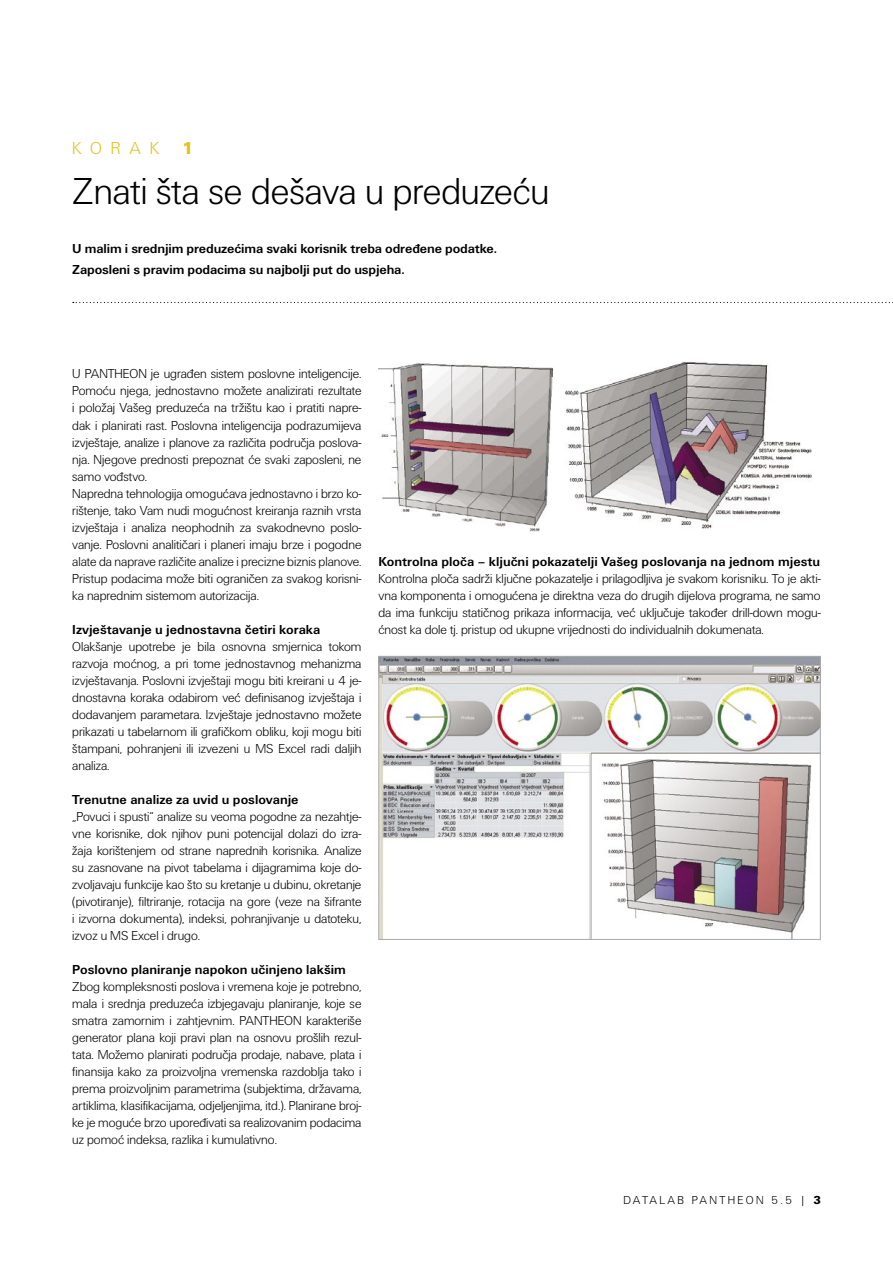
<style>
.page{position:relative;width:893px;height:1263px;background:#fff}
.page>*{position:absolute;margin:0;border:0;box-sizing:border-box;transform-origin:0 0}
.t1{font:39px "Unitus DEE Ligh";color:#000}
.t2{font:18px "Unitus DEE Ligh";letter-spacing:.5em;color:#e6c01f}
.t3{font:13.5px/17px "Unitus DEE Ligh";color:#000;text-align:justify}
.t4{font:700 13.5px/21px "Unitus TEE";color:#000}
.t5{font:12px "Unitus DEE Ligh";letter-spacing:.2em;color:#000}
.s1{font-family:"Unitus TEE Blac"}
</style>
<div class="page">
<img style="left:565px;top:361px;width:247px;height:168px">
<img style="left:378px;top:363px;width:174px;height:168px">
<svg style="left:73px;top:302px;width:820px;height:1px"></svg>
<img style="left:380px;top:658px;width:439px;height:280px">
<div style="left:378px;top:656px;width:443px;height:284px;border:1px solid #aaa"></div>
<h2 class="t2" style="left:72px;top:138px;width:122px">KORAK <span class="s1">1</span></h2>
<h1 class="t1" style="left:72px;top:170px;width:478px">Znati šta se dešava u preduzeću</h1>
<p class="t4" style="left:72px;top:238px;width:426px">U malim i srednjim preduzećima svaki korisnik treba određene podatke.<br>Zaposleni s pravim podacima su najbolji put do uspjeha.</p>
<p class="t3" style="left:72px;top:366px;width:291px;text-align:left">U PANTHEON je ugrađen sistem poslovne inteligencije.<br>Pomoću njega, jednostavno možete analizirati rezultate i položaj Vašeg preduzeća na tržištu kao i pratiti napre&shy;dak i planirati rast. Poslovna inteligencija podrazumijeva izvještaje, analize i planove za različita područja poslova&shy;nja. Njegove prednosti prepoznat će svaki zaposleni, ne samo vođstvo.<br>Napredna tehnologija omogućava jednostavno i brzo ko&shy;rištenje, tako Vam nudi mogućnost kreiranja raznih vrsta izvještaja i analiza neophodnih za svakodnevno poslo&shy;vanje. Poslovni analitičari i planeri imaju brze i pogodne alate da naprave različite analize i precizne biznis planove.<br>Pristup podacima može biti ograničen za svakog korisni&shy;ka naprednim sistemom autorizacija.</p>
<p class="t4" style="left:72px;top:619px;width:250px">Izvještavanje u jednostavna četiri koraka</p>
<p class="t3" style="left:72px;top:638px;width:291px">Olakšanje upotrebe je bila osnovna smjernica tokom razvoja moćnog, a pri tome jednostavnog mehanizma izvještavanja. Poslovni izvještaji mogu biti kreirani u 4 je&shy;dnostavna koraka odabirom već definisanog izvještaja i dodavanjem parametara. Izvještaje jednostavno možete prikazati u tabelarnom ili grafičkom obliku, koji mogu biti štampani, pohranjeni ili izvezeni u MS Excel radi daljih analiza.</p>
<p class="t4" style="left:72px;top:789px;width:228px">Trenutne analize za uvid u poslovanje</p>
<p class="t3" style="left:72px;top:808px;width:291px">„Povuci i spusti“ analize su veoma pogodne za nezahtje&shy;vne korisnike, dok njihov puni potencijal dolazi do izra&shy;žaja korištenjem od strane naprednih korisnika. Analize su zasnovane na pivot tabelama i dijagramima koje do&shy;zvoljavaju funkcije kao što su kretanje u dubinu, okretanje (pivotiranje), filtriranje, rotacija na gore (veze na šifrante i izvorna dokumenta), indeksi, pohranjivanje u datoteku, izvoz u MS Excel i drugo.</p>
<p class="t4" style="left:72px;top:959px;width:275px">Poslovno planiranje napokon učinjeno lakšim</p>
<p class="t3" style="left:72px;top:978px;width:291px">Zbog kompleksnosti poslova i vremena koje je potrebno, mala i srednja preduzeća izbjegavaju planiranje, koje se smatra zamornim i zahtjevnim. PANTHEON karakteriše generator plana koji pravi plan na osnovu prošlih rezul&shy;tata. Možemo planirati područja prodaje, nabave, plata i finansija kako za proizvoljna vremenska razdoblja tako i prema proizvoljnim parametrima (subjektima, državama, artiklima, klasifikacijama, odjeljenjima, itd.). Planirane broj&shy;ke je moguće brzo upoređivati sa realizovanim podacima uz pomoć indeksa, razlika i kumulativno.</p>
<p class="t4" style="left:378px;top:551px;width:443px">Kontrolna ploča – ključni pokazatelji Vašeg poslovanja na jednom mjestu</p>
<p class="t3" style="left:378px;top:570px;width:444px">Kontrolna ploča sadrži ključne pokazatelje i prilagodljiva je svakom korisniku. To je akti&shy;vna komponenta i omogućena je direktna veza do drugih dijelova programa, ne samo da ima funkciju statičnog prikaza informacija, već uključuje također drill-down mogu&shy;ćnost ka dole tj. pristup od ukupne vrijednosti do individualnih dokumenata.</p>
<p class="t5" style="left:623px;top:1193px;width:199px">DATALAB PANTHEON 5.5 | <span class="s1">3</span></p>
</div>
